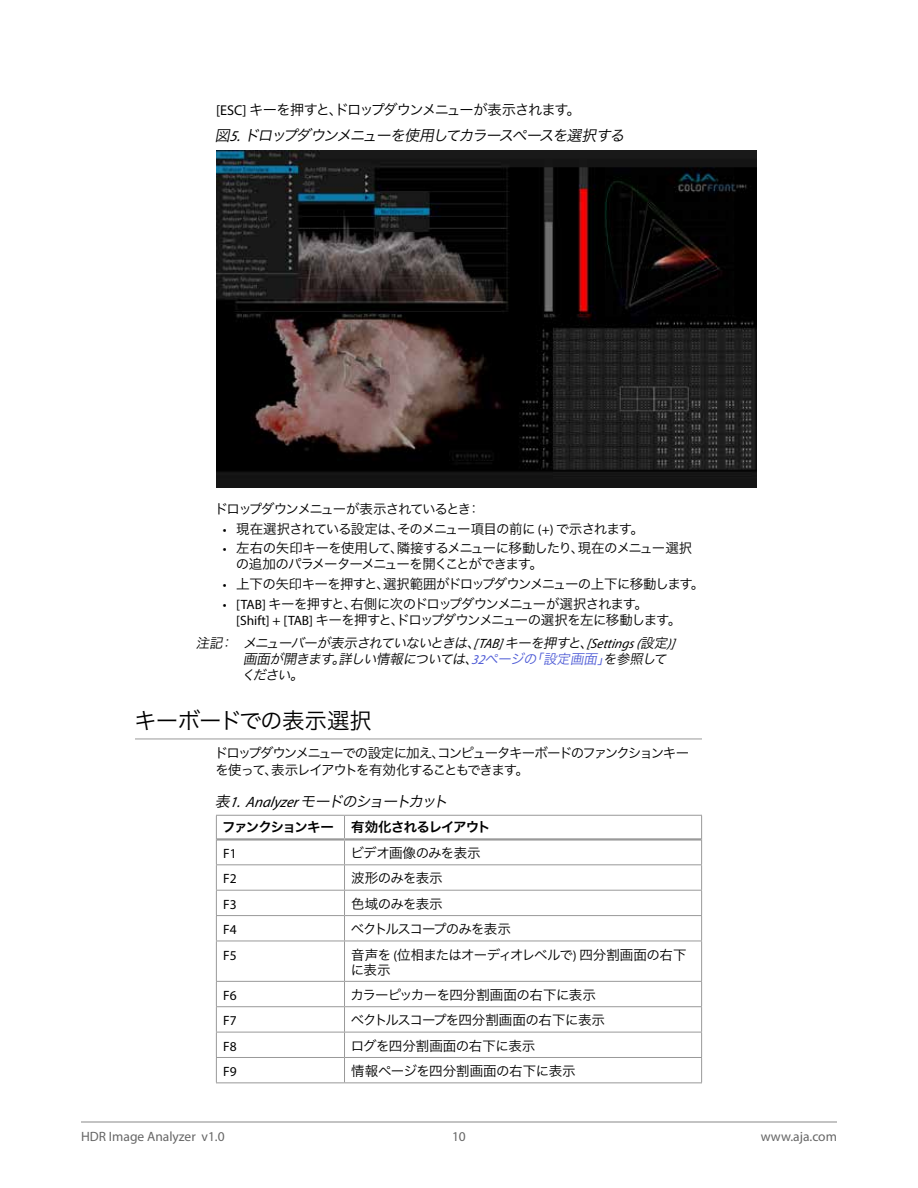
<style>
.page{position:relative;width:918px;height:1188px;background:#fff}
.page>*{position:absolute;margin:0;border:0;box-sizing:border-box;transform-origin:0 0}
.t1{font:22.5px "Hira Kaku Pro W3";letter-spacing:-.035em;color:#000}
.t2{font:italic 15px "Hira Kaku Pro W3";color:#000}
.t3{font:14.25px "Hira Kaku Pro W3";letter-spacing:-.085em;color:#000}
.t4{font:13.5px/16.2px "Hira Kaku Pro W3";letter-spacing:-.055em;color:#000}
.t5{font:italic 13.5px/16.2px "Hira Kaku Pro W3";color:#000}
.t6{font:13.5px/17.1px "Hira Kaku Pro W3";letter-spacing:-.115em;color:#000}
.t7{font:13.5px/16.2px "Hira Kaku Pro W3";letter-spacing:-.075em;color:#000}
.t8{font:13.5px "Myriad Pro";color:#666}
.t9{font:13.5px "Hira Kaku Pro W3";letter-spacing:-.1em;color:#000}
.t10{font:13.5px "Hira Kaku Pro W3";letter-spacing:-.035em;color:#000}
.t11{font:13.5px "Myriad Pro";color:#000}
.t12{font:13.5px "Hira Kaku Pro W3";letter-spacing:-.025em;color:#000}
.t13{font:13.5px "Hira Kaku Pro W3";letter-spacing:-.03em;color:#000}
.t14{font:13.5px "Hira Kaku Pro W3";letter-spacing:-.085em;color:#000}
.t15{font:13.5px "Hira Kaku Pro W6";letter-spacing:-.075em;color:#000}
.t16{font:13.5px "Hira Kaku Pro W6";letter-spacing:-.105em;color:#000}
.s1{font-family:"Myriad Pro"}
.s2{font-family:"Myriad Pro";color:#4f5cd6}
.s3{color:#4f5cd6}
</style>
<div class="page">
<hr style="left:81px;top:1121px;width:756px;height:2px;background:#999">
<hr style="left:135px;top:739px;width:567px;height:1px;background:#999">
<img style="left:216px;top:150px;width:540px;height:338px">
<hr style="left:216px;top:864px;width:129px;height:1px;background:#999">
<hr style="left:345px;top:864px;width:357px;height:1px;background:#999">
<hr style="left:216px;top:890px;width:129px;height:1px;background:#999">
<hr style="left:345px;top:890px;width:357px;height:1px;background:#999">
<hr style="left:216px;top:915px;width:129px;height:1px;background:#999">
<hr style="left:345px;top:915px;width:357px;height:1px;background:#999">
<hr style="left:216px;top:941px;width:129px;height:1px;background:#999">
<hr style="left:216px;top:941px;width:1px;height:40px;background:#999">
<hr style="left:345px;top:941px;width:357px;height:1px;background:#999">
<hr style="left:344px;top:941px;width:1px;height:40px;background:#999">
<hr style="left:701px;top:941px;width:1px;height:40px;background:#999">
<hr style="left:216px;top:981px;width:129px;height:1px;background:#999">
<hr style="left:345px;top:981px;width:357px;height:1px;background:#999">
<hr style="left:216px;top:1006px;width:129px;height:1px;background:#999">
<hr style="left:345px;top:1006px;width:357px;height:1px;background:#999">
<hr style="left:216px;top:1032px;width:129px;height:1px;background:#999">
<hr style="left:345px;top:1032px;width:357px;height:1px;background:#999">
<hr style="left:216px;top:1057px;width:129px;height:1px;background:#999">
<svg style="left:216px;top:982px;width:1px;height:100px"></svg>
<hr style="left:345px;top:1057px;width:357px;height:1px;background:#999">
<svg style="left:344px;top:982px;width:1px;height:100px"></svg>
<svg style="left:701px;top:982px;width:1px;height:100px"></svg>
<hr style="left:216px;top:1082px;width:129px;height:1px;background:#999">
<hr style="left:345px;top:1082px;width:357px;height:1px;background:#999">
<hr style="left:216px;top:815px;width:129px;height:1px;background:#999">
<svg style="left:216px;top:816px;width:1px;height:125px"></svg>
<hr style="left:345px;top:815px;width:357px;height:1px;background:#999">
<svg style="left:701px;top:816px;width:1px;height:125px"></svg>
<hr style="left:217px;top:838px;width:128px;height:3px;background:#999">
<hr style="left:345px;top:838px;width:356px;height:3px;background:#999">
<svg style="left:344px;top:816px;width:1px;height:125px"></svg>
<p class="t3" style="left:216px;top:97px;width:366px"><span class="s1">[ESC]</span> キーを押すと、ドロップダウンメニューが表示されます。</p>
<p class="t2" style="left:215px;top:122px;width:416px">図<span class="s1">5.</span>ドロップダウンメニューを使用してカラースペースを選択する</p>
<p class="t9" style="left:215px;top:497px;width:268px">ドロップダウンメニューが表示されているとき：</p>
<p class="t4" style="left:223px;top:520px;width:423px"><span class="s1">•</span> 現在選択されている設定は、そのメニュー項目の前に <span class="s1">(+)</span> で示されます。</p>
<p class="t7" style="left:236px;top:539px;width:458px;text-indent:-13px"><span class="s1">•</span> 左右の矢印キーを使用して、隣接するメニューに移動したり、現在のメニュー選択の追加のパラメーターメニューを開くことができます。</p>
<p class="t4" style="left:223px;top:575px;width:483px"><span class="s1">•</span> 上下の矢印キーを押すと、選択範囲がドロップダウンメニューの上下に移動します。</p>
<p class="t4" style="left:236px;top:594px;width:447px;text-indent:-14px"><span class="s1">• [TAB]</span> キーを押すと、右側に次のドロップダウンメニューが選択されます。<span class="s1">[Shift] + [TAB]</span> キーを押すと、ドロップダウンメニューの選択を左に移動します。</p>
<p class="t5" style="left:242px;top:634px;width:435px;text-indent:-46px">注記：メニューバーが表示されていないときは、<span class="s1">[TAB]</span> キーを押すと、<span class="s1">[Settings(</span>設定<span class="s1">)]</span>画面が開きます。詳しい情報については、<span class="s2">32</span><span class="s3">ページの「設定画面」</span>を参照してください。</p>
<h1 class="t1" style="left:134px;top:701px;width:239px">キーボードでの表示選択</h1>
<p class="t6" style="left:215px;top:743px;width:476px">ドロップダウンメニューでの設定に加え、コンピュータキーボードのファンクションキーを使って、表示レイアウトを有効化することもできます。</p>
<p class="t2" style="left:215px;top:788px;width:239px">表<span class="s1">1. Analyzer</span>モードのショートカット</p>
<p class="t16" style="left:222px;top:815px;width:113px">ファンクションキー</p>
<p class="t15" style="left:351px;top:815px;width:141px">有効化されるレイアウト</p>
<p class="t11" style="left:223px;top:845px;width:15px">F1</p>
<p class="t4" style="left:350px;top:844px;width:132px">ビデオ画像のみを表示</p>
<p class="t11" style="left:223px;top:871px;width:15px">F2</p>
<p class="t4" style="left:351px;top:869px;width:93px">波形のみを表示</p>
<p class="t11" style="left:223px;top:896px;width:15px">F3</p>
<p class="t4" style="left:351px;top:895px;width:93px">色域のみを表示</p>
<p class="t11" style="left:223px;top:921px;width:15px">F4</p>
<p class="t14" style="left:351px;top:917px;width:161px">ベクトルスコープのみを表示</p>
<p class="t11" style="left:223px;top:947px;width:15px">F5</p>
<p class="t4" style="left:351px;top:946px;width:337px;line-height:15px">音声を <span class="s1">(</span>位相またはオーディオレベルで<span class="s1">)</span> 四分割画面の右下に表示</p>
<p class="t11" style="left:223px;top:987px;width:15px">F6</p>
<p class="t10" style="left:351px;top:983px;width:247px">カラーピッカーを四分割画面の右下に表示</p>
<p class="t11" style="left:223px;top:1013px;width:15px">F7</p>
<p class="t4" style="left:351px;top:1011px;width:256px">ベクトルスコープを四分割画面の右下に表示</p>
<p class="t11" style="left:223px;top:1038px;width:15px">F8</p>
<p class="t13" style="left:351px;top:1034px;width:186px">ログを四分割画面の右下に表示</p>
<p class="t11" style="left:223px;top:1063px;width:15px">F9</p>
<p class="t12" style="left:351px;top:1059px;width:226px">情報ページを四分割画面の右下に表示</p>
<p class="t8" style="left:81px;top:1128px;width:145px">HDR Image Analyzer v1.0</p>
<p class="t8" style="left:452px;top:1128px;width:15px">10</p>
<p class="t8" style="left:761px;top:1128px;width:78px">www.aja.com</p>
</div>
